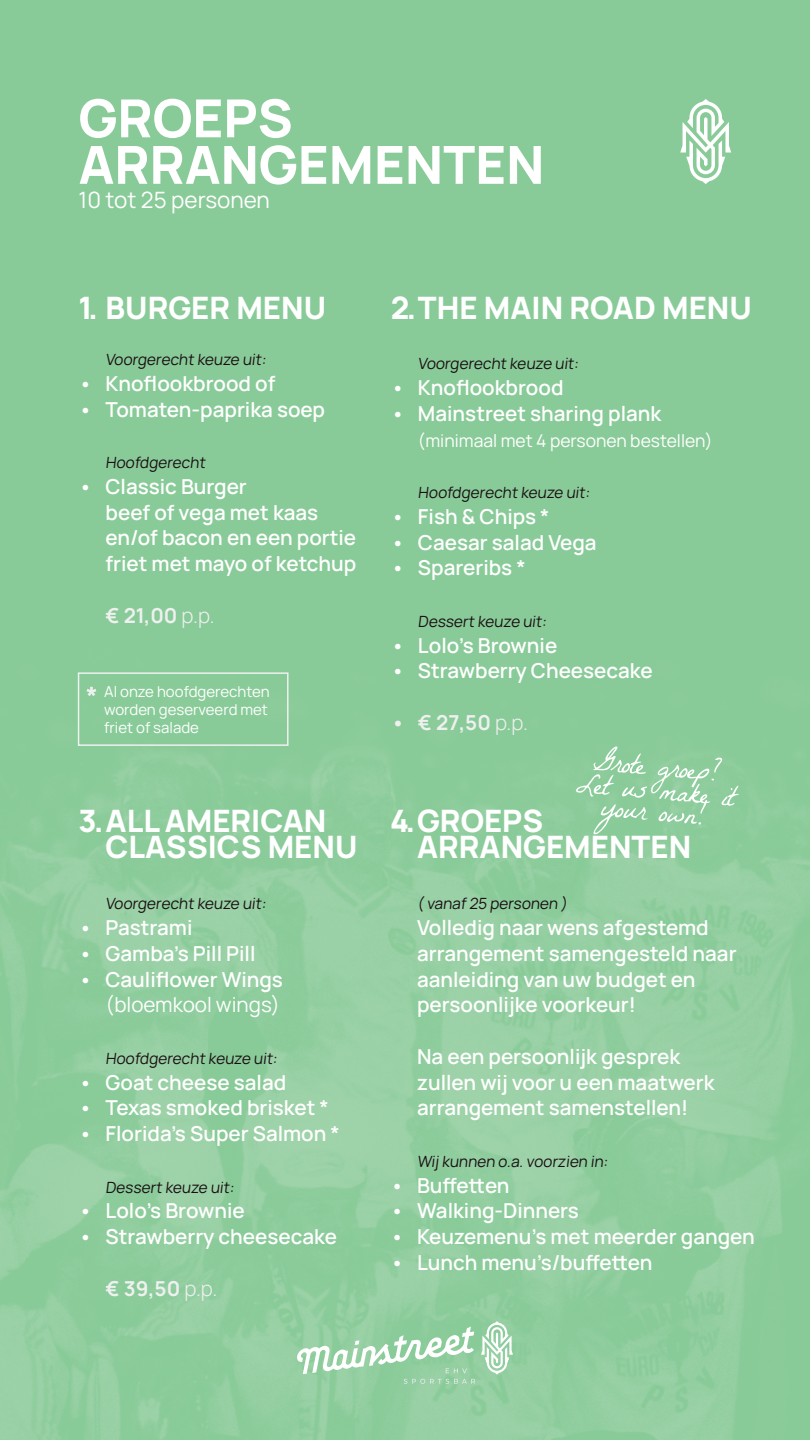
<style>
.page{position:relative;width:810px;height:1440px;background:#89cb98}
.page>*{position:absolute;margin:0;border:0;box-sizing:border-box;transform-origin:0 0}
.t1{font:800 52.5px/46.5px "Manrope";color:#fff}
.t2{font:800 30.9px/25.7px "Manrope";color:#fff}
.t3{font:22.5px "Manrope";color:#fff}
.t4{font:600 20.62px/25.7px "Manrope";color:#fff}
.t5{font:700 20.62px "Manrope";color:#eff0f0}
.t6{font:20.62px "Manrope";color:#fff}
.t7{font:17.48px "Manrope";color:#fff}
.t8{font:15.45px "Manrope";color:#1a1014}
.t9{font:15px/18px "Manrope";color:#fff;text-align:justify}
.s1{font-weight:300}
</style>
<div class="page">
<img style="left:0;top:845px;width:26px;height:595px">
<img style="left:26px;top:765px;width:784px;height:675px">
<svg style="left:680px;top:99px;width:51px;height:85px"></svg>
<svg style="left:297px;top:1327px;width:178px;height:57px"></svg>
<svg style="left:481px;top:1321px;width:32px;height:54px"></svg>
<svg style="left:576px;top:746px;width:163px;height:88px"></svg>
<div style="left:78px;top:672px;width:211px;height:74px;border:2px solid #eff0f0"></div>
<svg style="left:87px;top:687px;width:9px;height:9px"></svg>
<h1 class="t1" style="left:79px;top:93px;width:467px">GROEPS<br>ARRANGEMENTEN</h1>
<p class="t3" style="left:79px;top:184px;width:193px">10 tot 25 personen</p>
<h2 class="t2" style="left:79px;top:294px;width:249px">1. BURGER MENU</h2>
<p class="t8" style="left:106px;top:349px;width:164px">Voorgerecht keuze uit:</p>
<p class="t4" style="left:79px;top:370px;width:198px">• Knoflookbrood of</p>
<p class="t4" style="left:79px;top:396px;width:248px">• Tomaten-paprika soep</p>
<p class="t8" style="left:106px;top:452px;width:104px">Hoofdgerecht</p>
<p class="t4" style="left:106px;top:473px;width:252px;text-indent:-27px">• Classic Burger<br>beef of vega met kaas en/of bacon en een portie friet met mayo of ketchup</p>
<p class="t5" style="left:106px;top:601px;width:111px">€ 21,00 <span class="s1">p.p.</span></p>
<p class="t9" style="left:104px;top:682px;width:167px">Al onze hoofdgerechten worden geserveerd met friet of salade</p>
<h2 class="t2" style="left:106px;top:807px;width:253px;text-indent:-27px">3. ALL AMERICAN<br>CLASSICS MENU</h2>
<p class="t8" style="left:106px;top:893px;width:164px">Voorgerecht keuze uit:</p>
<p class="t4" style="left:79px;top:914px;width:115px">• Pastrami</p>
<p class="t4" style="left:79px;top:940px;width:178px">• Gamba’s Pill Pill</p>
<p class="t4" style="left:79px;top:965px;width:206px">• Cauliflower Wings</p>
<p class="t6" style="left:106px;top:990px;width:176px">(bloemkool wings)</p>
<p class="t8" style="left:106px;top:1047px;width:176px">Hoofdgerecht keuze uit:</p>
<p class="t4" style="left:79px;top:1068px;width:209px">• Goat cheese salad</p>
<p class="t4" style="left:79px;top:1094px;width:252px">• Texas smoked brisket *</p>
<p class="t4" style="left:79px;top:1120px;width:263px">• Florida’s Super Salmon *</p>
<p class="t8" style="left:106px;top:1176px;width:132px">Dessert keuze uit:</p>
<p class="t4" style="left:79px;top:1197px;width:168px">• Lolo’s Brownie</p>
<p class="t4" style="left:79px;top:1223px;width:260px">• Strawberry cheesecake</p>
<p class="t5" style="left:106px;top:1274px;width:113px">€ 39,50 <span class="s1">p.p.</span></p>
<h2 class="t2" style="left:391px;top:294px;width:362px">2. THE MAIN ROAD MENU</h2>
<p class="t8" style="left:418px;top:353px;width:164px">Voorgerecht keuze uit:</p>
<p class="t4" style="left:391px;top:374px;width:174px">• Knoflookbrood</p>
<p class="t4" style="left:391px;top:400px;width:272px">• Mainstreet sharing plank</p>
<p class="t7" style="left:418px;top:428px;width:296px">(minimaal met 4 personen bestellen)</p>
<p class="t8" style="left:418px;top:482px;width:176px">Hoofdgerecht keuze uit:</p>
<p class="t4" style="left:391px;top:503px;width:160px">• Fish &amp; Chips *</p>
<p class="t4" style="left:391px;top:528px;width:207px">• Caesar salad Vega</p>
<p class="t4" style="left:391px;top:554px;width:136px">• Spareribs *</p>
<p class="t8" style="left:418px;top:610px;width:132px">Dessert keuze uit:</p>
<p class="t4" style="left:391px;top:631px;width:168px">• Lolo’s Brownie</p>
<p class="t4" style="left:391px;top:657px;width:263px">• Strawberry Cheesecake</p>
<p class="t5" style="left:391px;top:708px;width:139px">• € 27,50 <span class="s1">p.p.</span></p>
<h2 class="t2" style="left:417px;top:807px;width:276px;text-indent:-27px">4. GROEPS<br>ARRANGEMENTEN</h2>
<p class="t8" style="left:417px;top:893px;width:154px">( vanaf 25 personen )</p>
<p class="t4" style="left:417px;top:914px;width:321px">Volledig naar wens afgestemd arrangement samengesteld naar aanleiding van uw budget en persoonlijke voorkeur!</p>
<p class="t4" style="left:417px;top:1043px;width:299px">Na een persoonlijk gesprek zullen wij voor u een maatwerk arrangement samenstellen!</p>
<p class="t8" style="left:417px;top:1150px;width:195px">Wij kunnen o.a.voorzien in:</p>
<p class="t4" style="left:390px;top:1171px;width:121px">• Buffetten</p>
<p class="t4" style="left:390px;top:1197px;width:190px">• Walking-Dinners</p>
<p class="t4" style="left:390px;top:1223px;width:366px">• Keuzemenu’s met meerder gangen</p>
<p class="t4" style="left:390px;top:1249px;width:264px">• Lunch menu’s/buffetten</p>
</div>
